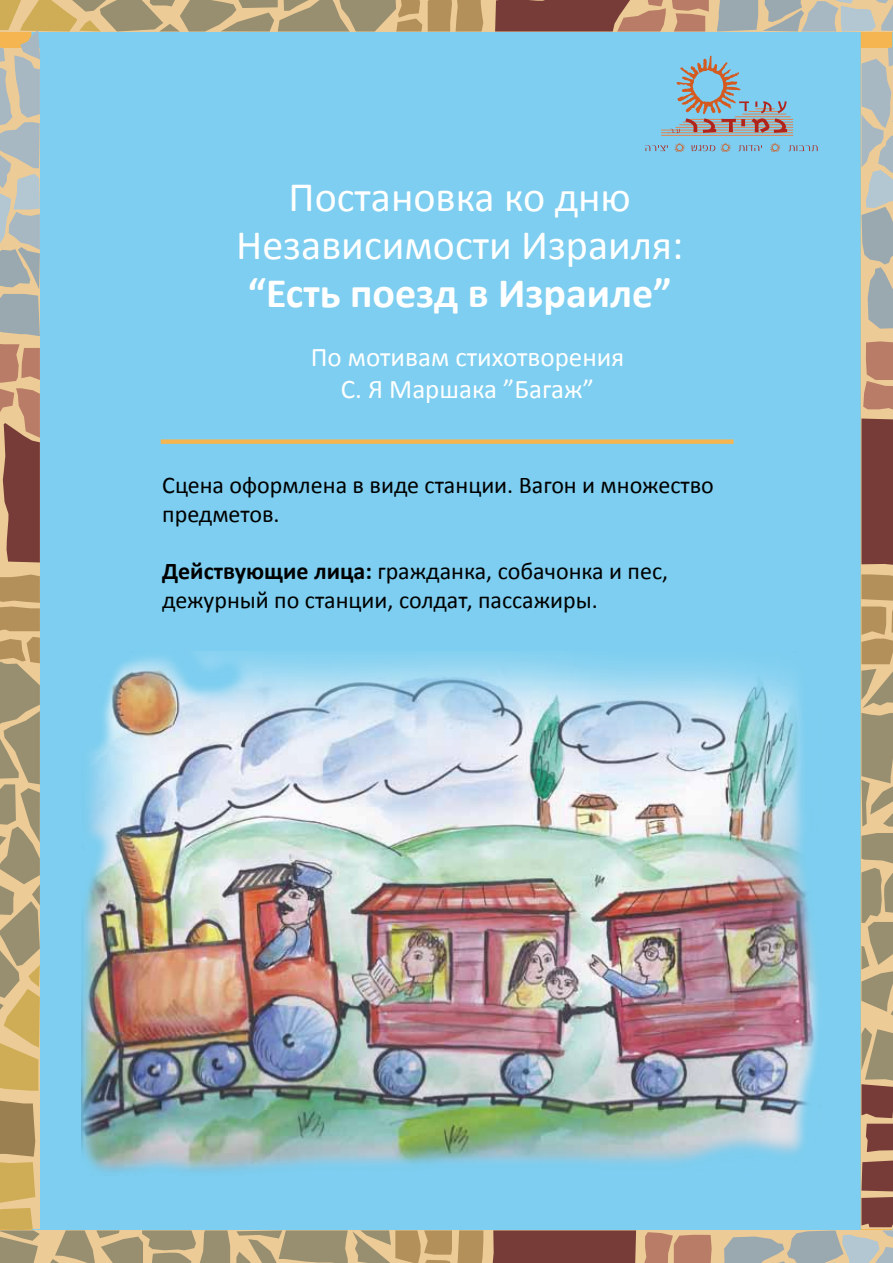
<style>
.page{position:relative;width:893px;height:1263px;background:#fff}
.page>*{position:absolute;margin:0;border:0;box-sizing:border-box;transform-origin:0 0}
.t1{font:42px/48px "Calibri";color:#fff;text-align:center}
.t2{font:700 42px "Calibri";color:#fff}
.t3{font:27px/32.4px "Calibri";color:#fff;text-align:center}
.t4{font:24px/28.8px "Calibri";color:#000}
.s1{font-weight:700}
</style>
<div class="page">
<div style="left:11px;top:0;width:882px;height:1263px;background:#7dcef0"></div>
<div style="left:0;top:0;width:893px;height:32px;background:#edcb96"></div>
<svg style="left:495px;top:0;width:171px;height:32px;background:#90584b"></svg>
<svg style="left:672px;top:0;width:37px;height:32px"></svg>
<svg style="left:717px;top:0;width:176px;height:32px"></svg>
<div style="left:0;top:1230px;width:893px;height:33px;background:#edcb96"></div>
<svg style="left:50px;top:1230px;width:180px;height:33px"></svg>
<svg style="left:236px;top:1230px;width:247px;height:33px"></svg>
<div style="left:492px;top:1230px;width:144px;height:33px;background:#773c38"></div>
<svg style="left:644px;top:1232px;width:68px;height:31px"></svg>
<div style="left:861px;top:49px;width:32px;height:1180px;background:#edcb96"></div>
<svg style="left:861px;top:833px;width:32px;height:285px"></svg>
<svg style="left:866px;top:1124px;width:27px;height:28px"></svg>
<svg style="left:861px;top:1160px;width:32px;height:31px"></svg>
<svg style="left:724px;top:1197px;width:169px;height:66px"></svg>
<svg style="left:861px;top:574px;width:32px;height:252px"></svg>
<svg style="left:861px;top:341px;width:32px;height:224px;background:#955c4e"></svg>
<svg style="left:861px;top:47px;width:32px;height:282px"></svg>
<svg style="left:0;top:1100px;width:40px;height:163px;background:#bfa46a"></svg>
<svg style="left:0;top:574px;width:40px;height:517px;background:#bba474"></svg>
<svg style="left:0;top:0;width:483px;height:562px"></svg>
<hr style="left:735px;top:116px;width:56px;height:1px;background:#e18551">
<hr style="left:690px;top:119px;width:103px;height:1px;background:#e18551">
<hr style="left:683px;top:122px;width:110px;height:1px;background:#e18551">
<hr style="left:679px;top:124px;width:114px;height:1px;background:#e18551">
<hr style="left:675px;top:127px;width:118px;height:1px;background:#e18551">
<hr style="left:661px;top:130px;width:132px;height:1px;background:#e18551">
<hr style="left:661px;top:132px;width:132px;height:1px;background:#e18551">
<hr style="left:661px;top:135px;width:132px;height:1px;background:#e18551">
<svg style="left:668px;top:56px;width:119px;height:77px"></svg>
<svg style="left:645px;top:143px;width:173px;height:9px"></svg>
<div style="left:161px;top:439px;width:573px;height:5px;background:#f5b651"></div>
<img style="left:81px;top:652px;width:737px;height:520px">
<h1 class="t1" style="left:236px;top:174px;width:449px">Постановка ко дню<br>Независимости Израиля:</h1>
<h1 class="t2" style="left:248px;top:267px;width:425px">“Есть поезд в Израиле“</h1>
<p class="t3" style="left:311px;top:341px;width:315px">По мотивам стихотворения<br>Я.С Маршака ”Багаж“</p>
<p class="t4" style="left:162px;top:471px;width:553px">Сцена оформлена в виде станции. Вагон и множество предметов.</p>
<p class="t4" style="left:162px;top:557px;width:507px"><span class="s1">Действующие лица:</span> гражданка, собачонка и пес, дежурный по станции, солдат, пассажиры.</p>
</div>
